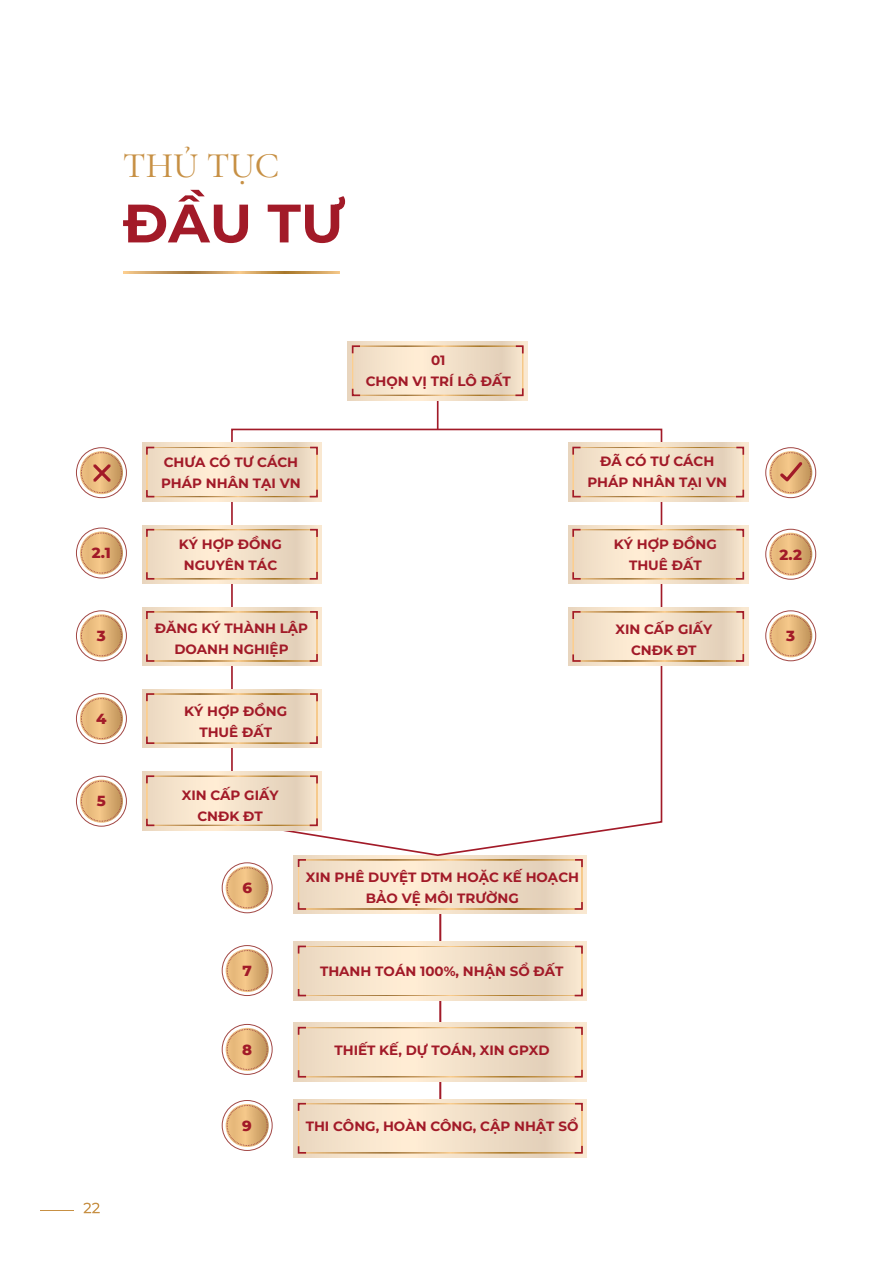
<style>
.page{position:relative;width:893px;height:1263px;background:#fff}
.page>*{position:absolute;margin:0;border:0;box-sizing:border-box;transform-origin:0 0}
.t1{font:700 54px "Montserrat";color:#a21a28}
.t2{font:500 36px "Cormorant Garamond";color:#c79044}
.t3{font:800 14.85px "Montserrat";color:#a21a28}
.t4{font:700 13.5px/21px "Montserrat";color:#a21a28;text-align:center}
</style>
<div class="page">
<hr style="left:892px;top:0;width:1px;height:1263px;background:#a21a28">
<hr style="left:40px;top:1209px;width:34px;height:1px;background:#c79044">
<svg style="left:83px;top:1203px;width:17px;height:10px"></svg>
<svg style="left:124px;top:271px;width:216px;height:2px"></svg>
<hr style="left:439px;top:902px;width:2px;height:209px;background:#a21a28">
<svg style="left:294px;top:942px;width:293px;height:58px;background:#f1dfc8"></svg>
<svg style="left:297px;top:945px;width:287px;height:52px;background:#f0dcc3"></svg>
<svg style="left:294px;top:1023px;width:293px;height:58px;background:#f1dfc8"></svg>
<svg style="left:297px;top:1026px;width:287px;height:52px;background:#efdbc1"></svg>
<svg style="left:294px;top:857px;width:293px;height:57px"></svg>
<svg style="left:297px;top:858px;width:287px;height:53px;background:#eedac0"></svg>
<svg style="left:230px;top:428px;width:433px;height:429px"></svg>
<hr style="left:437px;top:388px;width:2px;height:41px;background:#a21a28">
<svg style="left:348px;top:341px;width:179px;height:59px;background:#f1dfc8"></svg>
<svg style="left:351px;top:345px;width:173px;height:52px;background:#efdac0"></svg>
<svg style="left:142px;top:443px;width:180px;height:58px"></svg>
<svg style="left:145px;top:446px;width:174px;height:52px;background:#efdac1"></svg>
<svg style="left:142px;top:525px;width:180px;height:58px"></svg>
<svg style="left:145px;top:528px;width:174px;height:52px;background:#efdac0"></svg>
<svg style="left:142px;top:607px;width:180px;height:59px"></svg>
<svg style="left:145px;top:610px;width:174px;height:53px;background:#eed9bf"></svg>
<svg style="left:568px;top:443px;width:180px;height:58px"></svg>
<svg style="left:571px;top:446px;width:174px;height:52px;background:#efdac1"></svg>
<svg style="left:568px;top:525px;width:180px;height:58px"></svg>
<svg style="left:571px;top:528px;width:174px;height:52px;background:#efd9c0"></svg>
<svg style="left:142px;top:689px;width:180px;height:59px"></svg>
<svg style="left:145px;top:692px;width:174px;height:53px;background:#eed9bf"></svg>
<svg style="left:142px;top:771px;width:180px;height:59px"></svg>
<svg style="left:145px;top:774px;width:174px;height:53px;background:#efdac0"></svg>
<svg style="left:568px;top:607px;width:180px;height:59px"></svg>
<svg style="left:571px;top:610px;width:174px;height:53px;background:#eed9be"></svg>
<svg style="left:769px;top:451px;width:43px;height:43px"></svg>
<div style="left:770px;top:452px;width:41px;height:41px;border:1px dashed #a24845;border-radius:50%"></div>
<div style="left:765px;top:447px;width:51px;height:51px;border:1px solid #a24845;border-radius:50%"></div>
<svg style="left:780px;top:462px;width:22px;height:19px"></svg>
<svg style="left:769px;top:533px;width:43px;height:43px"></svg>
<div style="left:770px;top:534px;width:41px;height:40px;border:1px dashed #a24845;border-radius:50%"></div>
<div style="left:765px;top:529px;width:51px;height:50px;border:1px solid #a24845;border-radius:50%"></div>
<svg style="left:769px;top:614px;width:43px;height:43px"></svg>
<div style="left:770px;top:616px;width:41px;height:40px;border:1px dashed #a24845;border-radius:50%"></div>
<div style="left:765px;top:611px;width:51px;height:50px;border:1px solid #a24845;border-radius:50%"></div>
<svg style="left:226px;top:949px;width:43px;height:43px"></svg>
<div style="left:227px;top:950px;width:40px;height:41px;border:1px dashed #a24845;border-radius:50%"></div>
<div style="left:222px;top:945px;width:50px;height:51px;border:1px solid #a24845;border-radius:50%"></div>
<svg style="left:226px;top:1028px;width:43px;height:43px"></svg>
<div style="left:227px;top:1029px;width:40px;height:41px;border:1px dashed #a24845;border-radius:50%"></div>
<div style="left:222px;top:1024px;width:50px;height:50px;border:1px solid #a24845;border-radius:50%"></div>
<svg style="left:294px;top:1099px;width:293px;height:58px;background:#f1dfc8"></svg>
<svg style="left:297px;top:1102px;width:287px;height:52px;background:#efdac1"></svg>
<svg style="left:226px;top:1104px;width:43px;height:43px"></svg>
<div style="left:227px;top:1105px;width:40px;height:41px;border:1px dashed #a24845;border-radius:50%"></div>
<div style="left:222px;top:1100px;width:50px;height:51px;border:1px solid #a24845;border-radius:50%"></div>
<svg style="left:80px;top:780px;width:43px;height:43px"></svg>
<div style="left:81px;top:781px;width:41px;height:40px;border:1px dashed #a24845;border-radius:50%"></div>
<div style="left:76px;top:776px;width:51px;height:50px;border:1px solid #a24845;border-radius:50%"></div>
<svg style="left:80px;top:697px;width:43px;height:43px"></svg>
<div style="left:81px;top:698px;width:41px;height:41px;border:1px dashed #a24845;border-radius:50%"></div>
<div style="left:76px;top:693px;width:51px;height:51px;border:1px solid #a24845;border-radius:50%"></div>
<svg style="left:80px;top:614px;width:43px;height:43px"></svg>
<div style="left:81px;top:616px;width:41px;height:40px;border:1px dashed #a24845;border-radius:50%"></div>
<div style="left:76px;top:611px;width:51px;height:50px;border:1px solid #a24845;border-radius:50%"></div>
<svg style="left:80px;top:531px;width:43px;height:44px"></svg>
<div style="left:81px;top:533px;width:41px;height:40px;border:1px dashed #a24845;border-radius:50%"></div>
<div style="left:76px;top:528px;width:51px;height:50px;border:1px solid #a24845;border-radius:50%"></div>
<svg style="left:226px;top:866px;width:43px;height:43px"></svg>
<div style="left:227px;top:867px;width:40px;height:41px;border:1px dashed #a24845;border-radius:50%"></div>
<div style="left:222px;top:862px;width:50px;height:51px;border:1px solid #a24845;border-radius:50%"></div>
<svg style="left:80px;top:451px;width:43px;height:43px"></svg>
<div style="left:81px;top:452px;width:41px;height:41px;border:1px dashed #a24845;border-radius:50%"></div>
<div style="left:76px;top:447px;width:51px;height:51px;border:1px solid #a24845;border-radius:50%"></div>
<svg style="left:93px;top:464px;width:18px;height:18px"></svg>
<h2 class="t2" style="left:123px;top:143px;width:158px">THỦ TỤC</h2>
<h1 class="t1" style="left:123px;top:185px;width:223px">ĐẦU TƯ</h1>
<p class="t3" style="left:92px;top:542px;width:21px">2.1</p>
<p class="t3" style="left:97px;top:625px;width:10px">3</p>
<p class="t3" style="left:96px;top:708px;width:12px">4</p>
<p class="t3" style="left:97px;top:790px;width:11px">5</p>
<p class="t4" style="left:366px;top:351px;width:147px">01<br>CHỌN VỊ TRÍ LÔ ĐẤT</p>
<p class="t4" style="left:161px;top:452px;width:141px;text-align:left">CHƯA CÓ TƯ CÁCH<br>PHÁP NHÂN TẠI VN</p>
<p class="t4" style="left:179px;top:534px;width:104px">KÝ HỢP ĐỒNG<br>NGUYÊN TÁC</p>
<p class="t4" style="left:587px;top:451px;width:141px">ĐÃ CÓ TƯ CÁCH<br>PHÁP NHÂN TẠI VN</p>
<p class="t4" style="left:614px;top:534px;width:104px">KÝ HỢP ĐỒNG<br>THUÊ ĐẤT</p>
<p class="t4" style="left:155px;top:619px;width:155px">ĐĂNG KÝ THÀNH LẬP<br>DOANH NGHIỆP</p>
<p class="t4" style="left:184px;top:701px;width:104px">KÝ HỢP ĐỒNG<br>THUÊ ĐẤT</p>
<p class="t4" style="left:182px;top:785px;width:98px">XIN CẤP GIẤY<br>CNĐK ĐT</p>
<p class="t3" style="left:242px;top:877px;width:11px">6</p>
<p class="t4" style="left:306px;top:868px;width:275px">XIN PHÊ DUYỆT DTM HOẶC KẾ HOẠCH<br>BẢO VỆ MÔI TRƯỜNG</p>
<p class="t4" style="left:615px;top:620px;width:98px">XIN CẤP GIẤY<br>CNĐK ĐT</p>
<p class="t3" style="left:242px;top:960px;width:11px">7</p>
<p class="t4" style="left:320px;top:961px;width:245px">THANH TOÁN 100%, NHẬN SỔ ĐẤT</p>
<p class="t3" style="left:242px;top:1038px;width:11px">8</p>
<p class="t4" style="left:334px;top:1040px;width:217px">THIẾT KẾ, DỰ TOÁN, XIN GPXD</p>
<p class="t3" style="left:242px;top:1114px;width:11px">9</p>
<p class="t4" style="left:306px;top:1116px;width:274px">THI CÔNG, HOÀN CÔNG, CẬP NHẬT SỔ</p>
<p class="t3" style="left:780px;top:543px;width:24px">2.2</p>
<p class="t3" style="left:786px;top:625px;width:10px">3</p>
</div>
